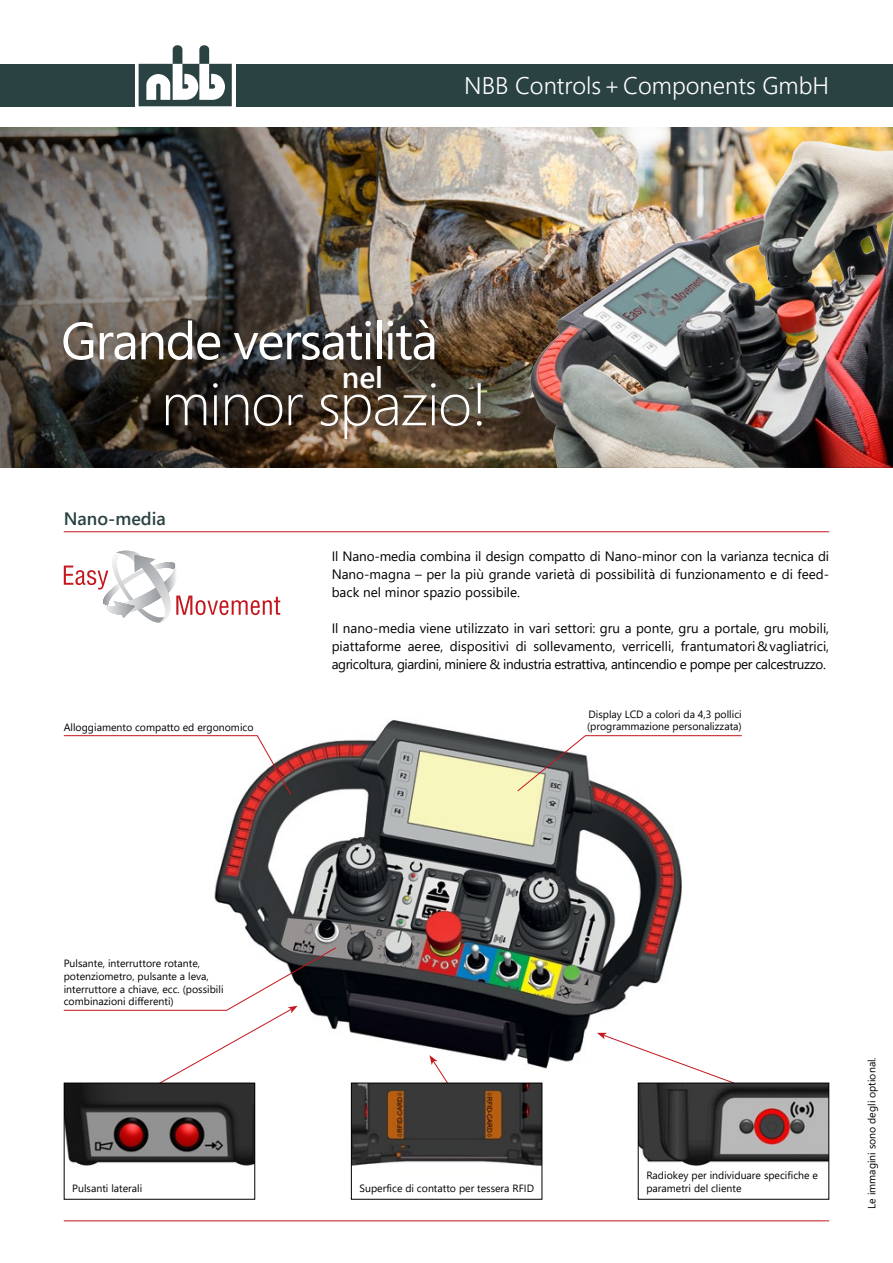
<style>
.page{position:relative;width:893px;height:1263px;background:#fff}
.page>*{position:absolute;margin:0;border:0;box-sizing:border-box;transform-origin:0 0}
.t1{font:300 60px "Segoe UI";letter-spacing:-.02em;color:#fff}
.t2{font:52.5px "Segoe UI";letter-spacing:-.03em;color:#fff}
.t3{font:600 30px "Segoe UI";color:#fff}
.t4{font:300 24px "Segoe UI";color:#fff}
.t5{font:600 18px "Segoe UI";color:#2a4242}
.t6{font:13.5px/18px "Segoe UI";letter-spacing:-.015em;color:#000;text-align:justify}
.t7{font:10.5px/12.6px "Segoe UI";color:#000}
</style>
<div class="page">
<hr style="left:64px;top:1220px;width:765px;height:1px;background:#c4161c">
<div style="left:0;top:64px;width:135px;height:42px;background:#2a4242"></div>
<div style="left:236px;top:64px;width:657px;height:42px;background:#2a4242"></div>
<svg style="left:139px;top:45px;width:93px;height:61px"></svg>
<hr style="left:64px;top:531px;width:765px;height:1px;background:#c4161c">
<img style="left:533px;top:141px;width:360px;height:327px">
<img style="left:0;top:128px;width:533px;height:340px">
<img style="left:214px;top:720px;width:467px;height:381px">
<svg style="left:597px;top:1033px;width:160px;height:59px"></svg>
<svg style="left:517px;top:735px;width:225px;height:57px"></svg>
<svg style="left:63px;top:735px;width:229px;height:61px"></svg>
<svg style="left:63px;top:947px;width:274px;height:145px"></svg>
<svg style="left:429px;top:1055px;width:23px;height:28px"></svg>
<img style="left:640px;top:1085px;width:187px;height:81px">
<div style="left:638px;top:1083px;width:191px;height:116px;border:1px solid #000"></div>
<img style="left:66px;top:1085px;width:187px;height:81px">
<div style="left:64px;top:1083px;width:191px;height:116px;border:1px solid #000"></div>
<img style="left:353px;top:1085px;width:187px;height:81px">
<div style="left:351px;top:1083px;width:191px;height:116px;border:1px solid #000"></div>
<svg style="left:64px;top:551px;width:216px;height:72px"></svg>
<h3 class="t4" style="left:464px;top:63px;width:366px">NBB Controls+Components GmbH</h3>
<h2 class="t2" style="left:61px;top:291px;width:379px">Grande versatilità</h2>
<h1 class="t1" style="left:161px;top:347px;width:328px">minor spazio!</h1>
<h3 class="t3" style="left:342px;top:349px;width:43px">nel</h3>
<h3 class="t5" style="left:64px;top:502px;width:104px">Nano-media</h3>
<p class="t7" style="left:64px;top:720px;width:191px">Alloggiamento compatto ed ergonomico</p>
<p class="t6" style="left:332px;top:546px;width:499px">Il Nano-media combina il design compatto di Nano-minor con la varianza tecnica di Nano-magna – per la più grande varietà di possibilità di funzionamento e di feed&shy;back nel minor spazio possibile.</p>
<p class="t6" style="left:332px;top:618px;width:499px">Il nano-media viene utilizzato in vari settori: gru a ponte, gru a portale, gru mobili, piattaforme aeree, dispositivi di sollevamento, verricelli, frantumatori&amp;vagliatrici, agricoltura, giardini, miniere &amp; industria estrattiva, antincendio e pompe per calcestruzzo.</p>
<p class="t7" style="left:587px;top:707px;width:156px">Display LCD a colori da 4,3 pollici (programmazione personalizzata)</p>
<p class="t7" style="left:64px;top:956px;width:161px">Pulsante, interruttore rotante, potenziometro, pulsante a leva, interruttore a chiave, ecc. (possibili combinazioni differenti)</p>
<p class="t7" style="left:646px;top:1168px;width:173px">Radiokey per individuare specifiche e</p>
<p class="t7" style="left:72px;top:1181px;width:72px">Pulsanti laterali</p>
<p class="t7" style="left:359px;top:1181px;width:176px">Superfice di contatto per tessera RFID</p>
<p class="t7" style="left:646px;top:1181px;width:97px">parametri del cliente</p>
<p class="t7" style="left:865px;top:1209px;width:153px;rotate:-90deg">Le immagini sono degli optional.</p>
</div>
